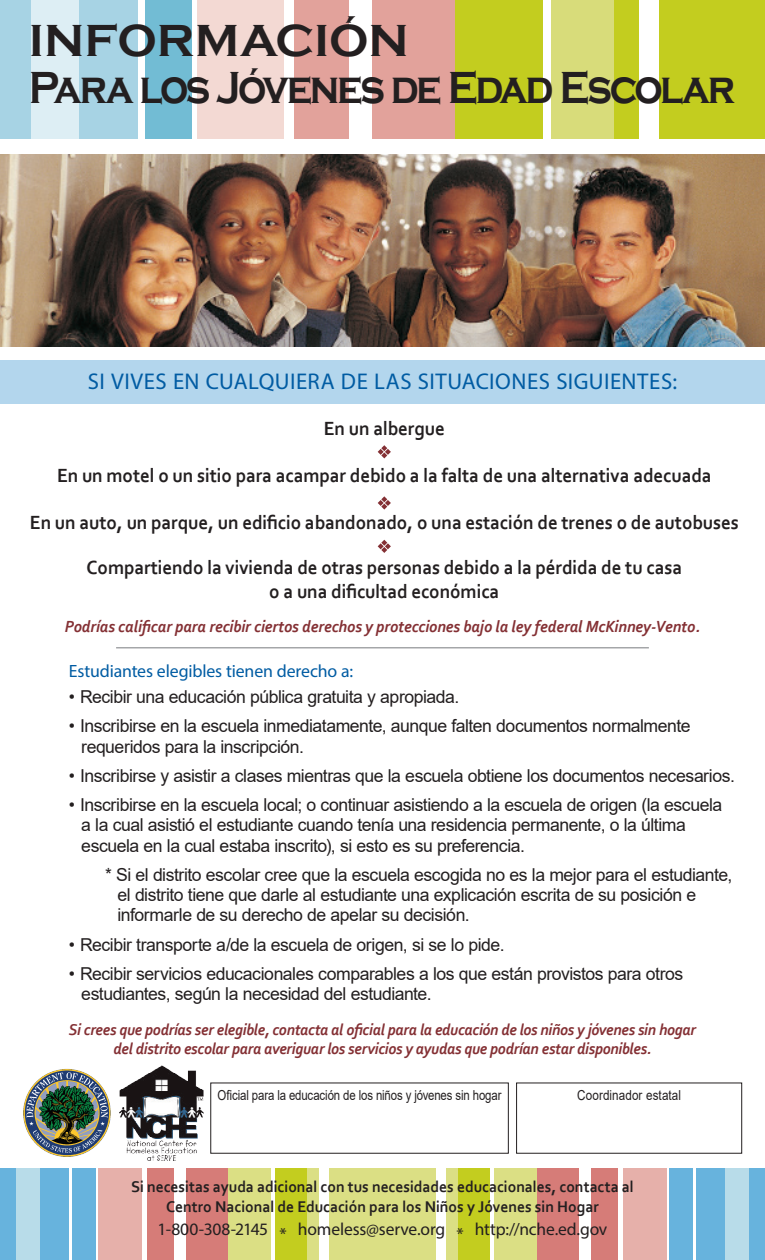
<style>
.page{position:relative;width:765px;height:1260px;background:#fff}
.page>*{position:absolute;margin:0;border:0;box-sizing:border-box;transform-origin:0 0}
.Body_text{font:700 46.25px "Copperplate Gothic";letter-spacing:-.045em;color:#231f20;scale:.86 1}
.Body_text-2{font:700 46.25px "Copperplate Gothic";letter-spacing:-.005em;color:#231f20}
.Body_text-3{font:22.75px "Myriad Pro";letter-spacing:.02em;color:#015ca3}
.Body_text-4{font:700 20px/23.8px "Corbel";letter-spacing:-.005em;color:#231f20;text-align:center;scale:.95 1}
.Body_text-5{font:17.75px/20.2px "Arial";letter-spacing:-.025em;color:#231f20}
.Body_text-6{font:17.75px "Myriad Pro";letter-spacing:-.005em;color:#015ca3}
.Headline{font:17.5px "Myriad Pro";letter-spacing:-.005em;color:#231f20}
.Body_text-7{font:italic 700 16.88px "Corbel";letter-spacing:-.005em;color:#843034;scale:.95 1}
.Body_text-8{font:italic 700 16.38px/18.8px "Corbel";letter-spacing:-.015em;color:#843034;text-align:center;scale:.94 1}
.Headline-2{font:700 16.25px/20px "Corbel";color:#231f20;text-align:center;scale:.96 1}
.Body_text-9{font:13.75px "Arial";letter-spacing:-.01em;color:#231f20;scale:.83 1}
.Body_text-10{font:13.75px "Arial";letter-spacing:.01em;color:#231f20;scale:.85 1}
</style>
<div class="page">
<img style="left:0;top:154px;width:765px;height:193px">
<img style="left:120px;top:1065px;width:83px;height:95px">
<div style="left:294px;top:0;width:162px;height:139px;background:#e2a29b"></div>
<div style="left:455px;top:0;width:310px;height:139px;background:#c3cd1f"></div>
<div style="left:349px;top:0;width:23px;height:139px;background:#fff"></div>
<div style="left:639px;top:0;width:20px;height:139px;background:#fff"></div>
<div style="left:543px;top:0;width:9px;height:139px;background:#fff"></div>
<div style="left:552px;top:0;width:62px;height:139px;background:#d8dc7a"></div>
<div style="left:0;top:0;width:138px;height:139px;background:#a7d3e4"></div>
<div style="left:145px;top:0;width:47px;height:139px;background:#72bcd4"></div>
<div style="left:197px;top:0;width:87px;height:139px;background:#f3d9d3"></div>
<div style="left:32px;top:0;width:47px;height:139px;background:#ddeef4"></div>
<div style="left:537px;top:1168px;width:81px;height:92px;background:#d67c78"></div>
<div style="left:382px;top:1168px;width:155px;height:92px;background:#dbdf84"></div>
<div style="left:579px;top:1168px;width:11px;height:92px;background:#fff"></div>
<div style="left:436px;top:1168px;width:10px;height:92px;background:#fff"></div>
<div style="left:489px;top:1168px;width:5px;height:92px;background:#fff"></div>
<div style="left:458px;top:1168px;width:31px;height:92px;background:#c3cd1f"></div>
<div style="left:696px;top:1168px;width:69px;height:92px;background:#67b3dd"></div>
<div style="left:669px;top:1168px;width:24px;height:92px;background:#67b3dd"></div>
<div style="left:623px;top:1168px;width:44px;height:92px;background:#e6b0aa"></div>
<div style="left:726px;top:1168px;width:23px;height:92px;background:#b8dce9"></div>
<div style="left:147px;top:1168px;width:81px;height:92px;background:#d67c78"></div>
<div style="left:228px;top:1168px;width:154px;height:92px;background:#dbdf84"></div>
<div style="left:175px;top:1168px;width:11px;height:92px;background:#fff"></div>
<div style="left:320px;top:1168px;width:9px;height:92px;background:#fff"></div>
<div style="left:271px;top:1168px;width:5px;height:92px;background:#fff"></div>
<div style="left:276px;top:1168px;width:31px;height:92px;background:#c3cd1f"></div>
<div style="left:0;top:1168px;width:69px;height:92px;background:#67b3dd"></div>
<div style="left:72px;top:1168px;width:24px;height:92px;background:#67b3dd"></div>
<div style="left:98px;top:1168px;width:44px;height:92px;background:#e6b0aa"></div>
<div style="left:16px;top:1168px;width:23px;height:92px;background:#b8dce9"></div>
<div style="left:0;top:361px;width:765px;height:43px;background:#b3d6ed"></div>
<hr style="left:116px;top:647px;width:533px;height:1px;background:#939598">
<img style="left:23px;top:1068px;width:88px;height:88px">
<svg style="left:378px;top:445px;width:13px;height:13px"></svg>
<svg style="left:378px;top:496px;width:13px;height:14px"></svg>
<svg style="left:378px;top:540px;width:13px;height:13px"></svg>
<p class="Body_text-2" style="left:29px;top:15px;width:382px">INFORMACIÓN</p>
<p class="Body_text" style="left:29px;top:62px;width:823px">Para los Jóvenes de Edad Escolar</p>
<p class="Body_text-3" style="left:88px;top:367px;width:591px">SI VIVES EN CUALQUIERA DE LAS SITUACIONES SIGUIENTES:</p>
<p class="Body_text-4" style="left:324px;top:416px;width:129px">En un albergue</p>
<p class="Body_text-4" style="left:57px;top:463px;width:691px">En un motel o un sitio para acampar debido a la falta de una alternativa adecuada</p>
<p class="Body_text-4" style="left:30px;top:510px;width:748px">En un auto, un parque, un edificio abandonado, o una estación de trenes o de autobuses</p>
<p class="Body_text-4" style="left:87px;top:555px;width:628px">Compartiendo la vivienda de otras personas debido a la pérdida de tu casa o a una dificultad económica</p>
<p class="Body_text-7" style="left:65px;top:616px;width:670px">Podrías calificar para recibir ciertos derechos y protecciones bajo la ley federal McKinney-Vento.</p>
<p class="Body_text-6" style="left:69px;top:660px;width:286px">Estudiantes elegibles tienen derecho a:</p>
<p class="Body_text-5" style="left:69px;top:687px;width:392px">• Recibir una educación pública gratuita y apropiada.</p>
<p class="Body_text-5" style="left:81px;top:716px;width:611px;text-indent:-12px">• Inscribirse en la escuela inmediatamente, aunque falten documentos normalmente requeridos para la inscripción.</p>
<p class="Body_text-5" style="left:69px;top:765px;width:668px">• Inscribirse y asistir a clases mientras que la escuela obtiene los documentos necesarios.</p>
<p class="Body_text-5" style="left:81px;top:795px;width:643px;text-indent:-12px">• Inscribirse en la escuela local; o continuar asistiendo a la escuela de origen (la escuela a la cual asistió el estudiante cuando tenía una residencia permanente, o la última escuela en la cual estaba inscrito), si esto es su preferencia.</p>
<p class="Body_text-5" style="left:118px;top:864px;width:616px;text-indent:-13px">* Si el distrito escolar cree que la escuela escogida no es la mejor para el estudiante, el distrito tiene que darle al estudiante una explicación escrita de su posición e informarle de su derecho de apelar su decisión.</p>
<p class="Body_text-5" style="left:69px;top:934px;width:437px">• Recibir transporte a/de la escuela de origen, si se lo pide.</p>
<p class="Body_text-5" style="left:81px;top:963px;width:604px;text-indent:-12px">• Recibir servicios educacionales comparables a los que están provistos para otros estudiantes, según la necesidad del estudiante.</p>
<p class="Body_text-8" style="left:69px;top:1020px;width:669px">Si crees que podrías ser elegible, contacta al oficial para la educación de los niños y jóvenes sin hogar del distrito escolar para averiguar los servicios y ayudas que podrían estar disponibles.</p>
<p class="Body_text-9" style="left:218px;top:1086px;width:344px">Oficial para la educación de los niños y jóvenes sin hogar</p>
<p class="Body_text-10" style="left:577px;top:1085px;width:124px">Coordinador estatal</p>
<p class="Headline-2" style="left:131px;top:1176px;width:525px">Si necesitas ayuda adicional con tus necesidades educacionales, contacta al<br>Centro Nacional de Educación para los Niños y Jóvenes sin Hogar</p>
<p class="Headline" style="left:158px;top:1219px;width:451px">1-800-308-2145 * homeless@serve.org * http://nche.ed.gov</p>
</div>
